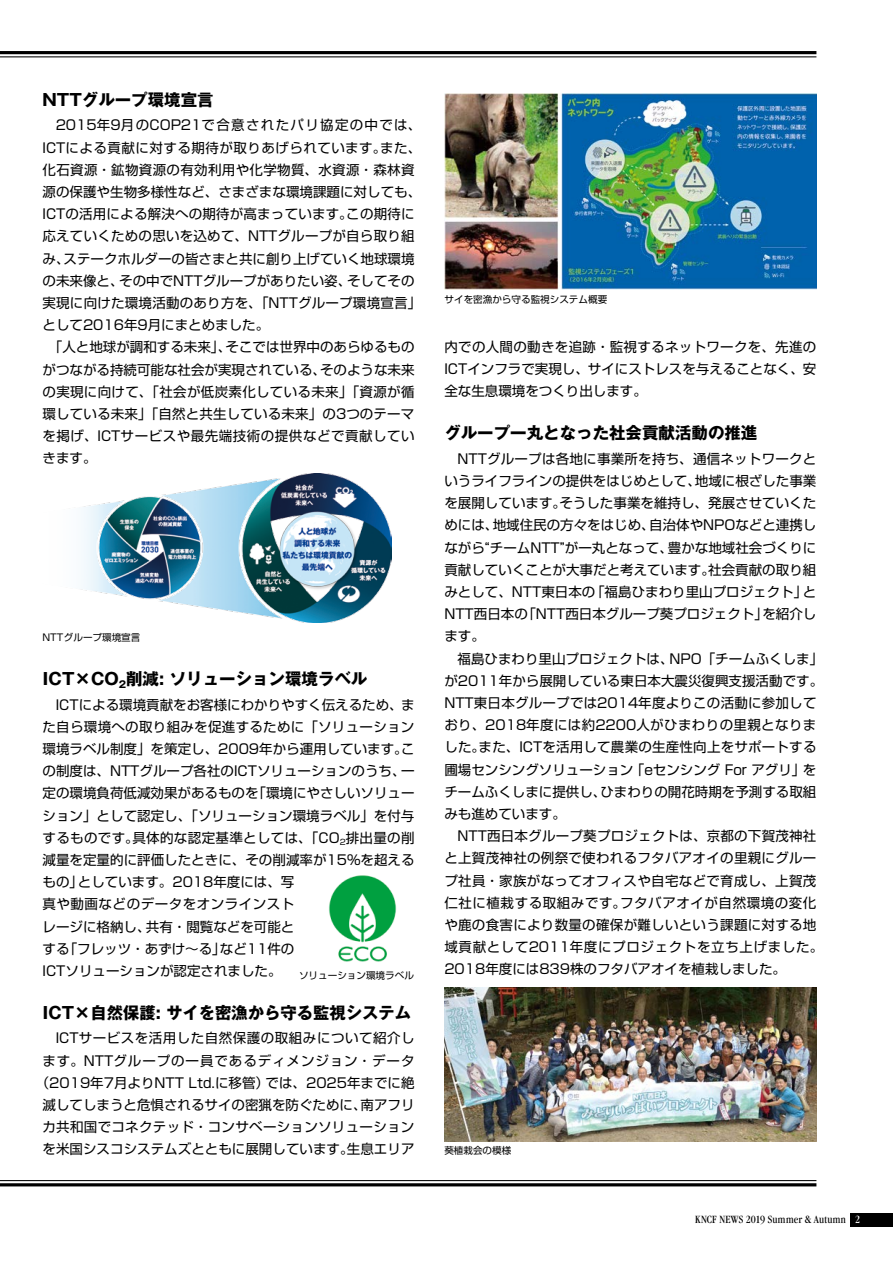
<style>
.page{position:relative;width:893px;height:1263px;background:#fff}
.page>*{position:absolute;margin:0;border:0;box-sizing:border-box;transform-origin:0 0}
.t1{font:700 16.5px "Gothic MB101 Pr 6";color:#000}
.t2{font:13.5px/22.2px "Shin Go Pr 6";color:#000}
.t3{font:13.5px/22.2px "Shin Go Pr 6";letter-spacing:.02em;color:#000}
.t4{font:13.5px "Shin Go Pr 6";letter-spacing:.025em;color:#000}
.t5{font:13.5px "Shin Go Pr 6";letter-spacing:.035em;color:#000}
.t6{font:13.5px "Shin Go Pr 6";letter-spacing:.1em;color:#000}
.t7{font:13.5px "Shin Go Pr 6";letter-spacing:.04em;color:#000}
.t8{font:condensed 11.55px "Garamond";letter-spacing:.015em;color:#000}
.t9{font:9.6px "Shin Go Pr 6";color:#000}
.s1{color:#fff}
</style>
<div class="page">
<hr style="left:0;top:51px;width:816px;height:3px;background:#000">
<hr style="left:0;top:56px;width:816px;height:1px;background:#000">
<hr style="left:0;top:1180px;width:816px;height:1px;background:#000">
<hr style="left:0;top:1183px;width:816px;height:3px;background:#000">
<img style="left:81px;top:474px;width:310px;height:149px">
<img style="left:444px;top:988px;width:372px;height:154px">
<img style="left:444px;top:94px;width:372px;height:195px">
<img style="left:329px;top:875px;width:68px;height:87px">
<div style="left:850px;top:1213px;width:43px;height:13px;background:#000"></div>
<p class="t1" style="left:43px;top:86px;width:173px">NTTグループ環境宣言</p>
<p class="t6" style="left:56px;top:114px;width:367px">2015年9月のCOP21で合意されたパリ協定の中では、</p>
<p class="t5" style="left:43px;top:136px;width:380px">ICTによる貢献に対する期待が取りあげられています。また、</p>
<p class="t4" style="left:43px;top:159px;width:373px">化石資源・鉱物資源の有効利用や化学物質、水資源・森林資</p>
<p class="t2" style="left:43px;top:180px;width:380px">源の保護や生物多様性など、さまざまな環境課題に対しても、</p>
<p class="t2" style="left:43px;top:202px;width:374px">ICTの活用による解決への期待が高まっています。この期待に</p>
<p class="t2" style="left:43px;top:224px;width:374px">応えていくための思いを込めて、NTTグループが自ら取り組</p>
<p class="t2" style="left:43px;top:246px;width:374px">み、ステークホルダーの皆さまと共に創り上げていく地球環境</p>
<p class="t2" style="left:43px;top:269px;width:374px">の未来像と、その中でNTTグループがありたい姿、そしてその</p>
<p class="t2" style="left:43px;top:291px;width:380px">実現に向けた環境活動のあり方を、「NTTグループ環境宣言」</p>
<p class="t2" style="left:43px;top:313px;width:228px">として2016年9月にまとめました。</p>
<p class="t2" style="left:49px;top:335px;width:367px">「人と地球が調和する未来」、そこでは世界中のあらゆるもの</p>
<p class="t2" style="left:43px;top:357px;width:374px">がつながる持続可能な社会が実現されている、そのような未来</p>
<p class="t4" style="left:43px;top:381px;width:373px">の実現に向けて、「社会が低炭素化している未来」「資源が循</p>
<p class="t2" style="left:43px;top:402px;width:373px">環している未来」「自然と共生している未来」の3つのテーマ</p>
<p class="t7" style="left:43px;top:425px;width:374px">を掲げ、ICTサービスや最先端技術の提供などで貢献してい</p>
<p class="t2" style="left:43px;top:446px;width:55px">きます。</p>
<p class="t9" style="left:43px;top:629px;width:99px">NTTグループ環境宣言</p>
<p class="t1" style="left:43px;top:665px;width:326px">ICT×CO<sub>2</sub>削減: ソリューション環境ラベル</p>
<p class="t2" style="left:43px;top:692px;width:374px;text-indent:13px">ICTによる環境貢献をお客様にわかりやすく伝えるため、また自ら環境への取り組みを促進するために「ソリューション環境ラベル制度」を策定し、2009年から運用しています。この制度は、NTTグループ各社のICTソリューションのうち、一定の環境負荷低減効果があるものを「環境にやさしいソリューション」として認定し、「ソリューション環境ラベル」を付与するものです。具体的な認定基準としては、「CO<sub>2</sub>排出量の削減量を定量的に評価したときに、その削減率が15%を超えるもの」としています。2018年度には、写<br>真や動画などのデータをオンラインスト<br>レージに格納し、共有・閲覧などを可能と<br>する「フレッツ・あずけ〜る」など11件の<br>ICTソリューションが認定されました。</p>
<p class="t1" style="left:43px;top:999px;width:370px">ICT×自然保護: サイを密漁から守る監視システム</p>
<p class="t2" style="left:36px;top:1026px;width:380px;text-align:right">ICTサービスを活用した自然保護の取組みについて紹介し<br>ます。NTTグループの一員であるディメンジョン・データ（2019年7月よりNTT Ltd.に移管）では、2025年までに絶滅してしまうと危惧されるサイの密猟を防ぐために、南アフリカ共和国でコネクテッド・コンサベーションソリューションを米国シスコシステムズとともに展開しています。生息エリア</p>
<p class="t9" style="left:299px;top:967px;width:116px">ソリューション環境ラベル</p>
<p class="t9" style="left:445px;top:291px;width:164px">サイを密漁から守る監視システム概要</p>
<p class="t2" style="left:444px;top:335px;width:374px;text-align:justify">内での人間の動きを追跡・監視するネットワークを、先進のICTインフラで実現し、サイにストレスを与えることなく、安全な生息環境をつくり出します。</p>
<p class="t1" style="left:444px;top:419px;width:315px">グループ一丸となった社会貢献活動の推進</p>
<p class="t2" style="left:444px;top:447px;width:374px;text-align:justify;text-indent:13px">NTTグループは各地に事業所を持ち、通信ネットワークというライフラインの提供をはじめとして、地域に根ざした事業を展開しています。そうした事業を維持し、発展させていくためには、地域住民の方々をはじめ、自治体やNPOなどと連携しながら“チームNTT”が一丸となって、豊かな地域社会づくりに貢献していくことが大事だと考えています。社会貢献の取り組みとして、NTT東日本の「福島ひまわり里山プロジェクト」とNTT西日本の「NTT西日本グループ葵プロジェクト」を紹介します。</p>
<p class="t2" style="left:444px;top:646px;width:380px;text-indent:13px">福島ひまわり里山プロジェクトは、NPO「チームふくしま」が2011年から展開している東日本大震災復興支援活動です。<br>NTT東日本グループでは2014年度よりこの活動に参加しており、2018年度には約2200人がひまわりの里親となりました。また、ICTを活用して農業の生産性向上をサポートする圃場センシングソリューション「eセンシング For アグリ」をチームふくしまに提供し、ひまわりの開花時期を予測する取組みも進めています。</p>
<p class="t3" style="left:444px;top:824px;width:380px;text-indent:13px">NTT西日本グループ葵プロジェクトは、京都の下賀茂神社と上賀茂神社の例祭で使われるフタバアオイの里親にグループ社員・家族がなってオフィスや自宅などで育成し、上賀茂仁社に植栽する取組みです。フタバアオイが自然環境の変化や鹿の食害により数量の確保が難しいという課題に対する地域貢献として2011年度にプロジェクトを立ち上げました。<br>2018年度には839株のフタバアオイを植栽しました。</p>
<p class="t9" style="left:444px;top:1142px;width:68px">葵植栽会の模様</p>
<p class="t8" style="left:695px;top:1213px;width:166px">KNCF NEWS 2019 Summer &amp; Autumn <span class="s1">2</span></p>
</div>
